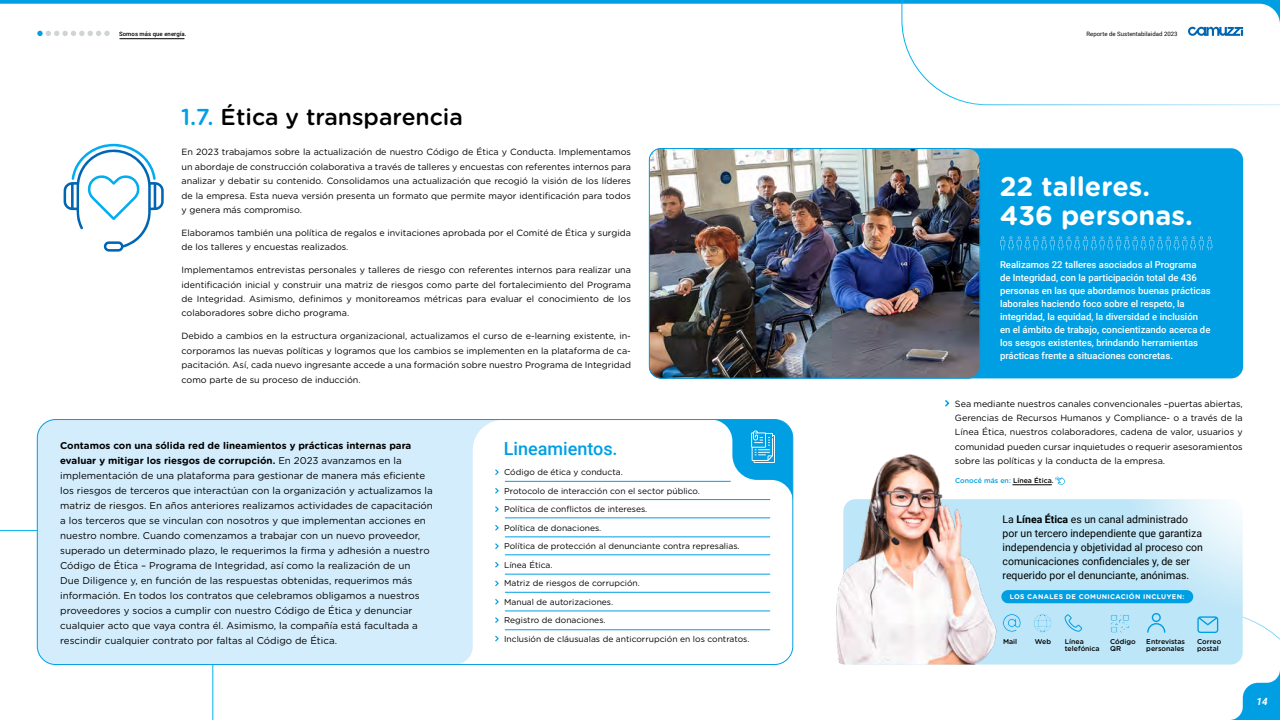
<style>
.page{position:relative;width:1280px;height:720px;background:#fff}
.page>*{position:absolute;margin:0;border:0;box-sizing:border-box;transform-origin:0 0}
.t1{font:700 27px/29px "Gotham Rounded";color:#fff}
.t2{font:500 23px "Gotham Rounded";color:#000}
.t3{font:500 18px "Roboto";color:#009fe3}
.t4{font:10.5px/14px "Roboto";color:#000}
.t5{font:italic 700 10px "Roboto";color:#fff}
.t6{font:9.8px/15px "Gotham Rounded";color:#000}
.t7{font:500 9.5px/13px "Roboto";color:#fff}
.t8{font:9px/14.4px "Gotham Rounded";color:#000;text-align:justify}
.t9{font:8.5px/18.5px "Gotham Rounded";color:#000}
.t10{font:500 7px/7.3px "Gotham Rounded";color:#000}
.t11{font:500 7px "Gotham Rounded";color:#009fe3}
.t12{font:700 6.8px "Gotham Rounded";letter-spacing:.05em;color:#fff}
.t13{font:6px "Roboto";letter-spacing:.005em;color:#000}
.t14{font:500 6px "Roboto";letter-spacing:.005em;color:#000}
.s1{color:#009fe3}
.s2{font-weight:700}
.s3{color:#000}
</style>
<div class="page">
<svg style="left:0;top:0;width:901px;height:36px"></svg>
<hr style="left:120px;top:39px;width:65px;height:1px;background:#000">
<svg style="left:658px;top:610px;width:622px;height:110px"></svg>
<div style="left:843px;top:499px;width:400px;height:166px;background:#bde6f8;border-radius:12px"></div>
<svg style="left:1009px;top:613px;width:12px;height:19px"></svg>
<svg style="left:1034px;top:614px;width:18px;height:19px"></svg>
<svg style="left:1064px;top:614px;width:19px;height:18px"></svg>
<svg style="left:1105px;top:325px;width:175px;height:309px"></svg>
<img style="left:831px;top:454px;width:178px;height:211px">
<svg style="left:0;top:530px;width:214px;height:190px"></svg>
<div style="left:649px;top:148px;width:594px;height:230px;background:#009fe3;border-radius:12px"></div>
<img style="left:649px;top:148px;width:331px;height:230px">
<div style="left:649px;top:148px;width:331px;height:230px;border:1px solid #009fe3;border-radius:12px"></div>
<div style="left:37px;top:420px;width:436px;height:245px;background:#d4edfc;border-radius:18px"></div>
<div style="left:443px;top:420px;width:30px;height:29px;background:#d4edfc"></div>
<svg style="left:473px;top:421px;width:21px;height:24px"></svg>
<hr style="left:505px;top:481px;width:226px;height:1px;background:#009fe3">
<hr style="left:505px;top:499px;width:265px;height:1px;background:#009fe3">
<hr style="left:505px;top:518px;width:265px;height:1px;background:#009fe3">
<hr style="left:505px;top:537px;width:265px;height:1px;background:#009fe3">
<hr style="left:505px;top:555px;width:265px;height:1px;background:#009fe3">
<hr style="left:505px;top:574px;width:265px;height:1px;background:#009fe3">
<hr style="left:505px;top:592px;width:265px;height:1px;background:#009fe3">
<hr style="left:505px;top:611px;width:265px;height:1px;background:#009fe3">
<hr style="left:505px;top:630px;width:265px;height:1px;background:#009fe3">
<svg style="left:495px;top:469px;width:4px;height:6px"></svg>
<svg style="left:495px;top:488px;width:4px;height:6px"></svg>
<svg style="left:495px;top:506px;width:4px;height:6px"></svg>
<svg style="left:495px;top:525px;width:4px;height:6px"></svg>
<svg style="left:495px;top:543px;width:4px;height:6px"></svg>
<svg style="left:495px;top:562px;width:4px;height:6px"></svg>
<svg style="left:495px;top:580px;width:4px;height:7px"></svg>
<svg style="left:495px;top:599px;width:4px;height:6px"></svg>
<svg style="left:495px;top:617px;width:4px;height:6px"></svg>
<svg style="left:495px;top:635px;width:4px;height:7px"></svg>
<svg style="left:711px;top:420px;width:82px;height:81px"></svg>
<svg style="left:1000px;top:236px;width:213px;height:14px"></svg>
<svg style="left:1055px;top:476px;width:10px;height:9px"></svg>
<hr style="left:1013px;top:485px;width:39px;height:1px;background:#000">
<svg style="left:945px;top:400px;width:5px;height:7px"></svg>
<svg style="left:901px;top:0;width:379px;height:105px"></svg>
<div style="left:1001px;top:590px;width:192px;height:13px;background:#009fe3;border-radius:7px"></div>
<svg style="left:64px;top:144px;width:100px;height:108px"></svg>
<p class="t14" style="left:119px;top:29px;width:69px">Somos más que energía.</p>
<p class="t13" style="left:1086px;top:29px;width:93px">Reporte de Sustentabilaidad 2023</p>
<h2 class="t2" style="left:181px;top:101px;width:284px"><span class="s1">1.7.</span> Ética y transparencia</h2>
<p class="t8" style="left:182px;top:145px;width:451px">En 2023 trabajamos sobre la actualización de nuestro Código de Ética y Conducta. Implementamos un abordaje de construcción colaborativa a través de talleres y encuestas con referentes internos para analizar y debatir su contenido. Consolidamos una actualización que recogió la visión de los líderes de la empresa. Esta nueva versión presenta un formato que permite mayor identificación para todos y genera más compromiso.</p>
<p class="t8" style="left:182px;top:225px;width:451px">Elaboramos también una política de regalos e invitaciones aprobada por el Comité de Ética y surgida de los talleres y encuestas realizados.</p>
<p class="t8" style="left:182px;top:262px;width:451px">Implementamos entrevistas personales y talleres de riesgo con referentes internos para realizar una identificación inicial y construir una matriz de riesgos como parte del fortalecimiento del Programa de Integridad. Asimismo, definimos y monitoreamos métricas para evaluar el conocimiento de los colaboradores sobre dicho programa.</p>
<p class="t8" style="left:182px;top:329px;width:451px">Debido a cambios en la estructura organizacional, actualizamos el curso de e-learning existente, in&shy;corporamos las nuevas políticas y logramos que los cambios se implementen en la plataforma de ca&shy;pacitación. Así, cada nuevo ingresante accede a una formación sobre nuestro Programa de Integridad como parte de su proceso de inducción.</p>
<p class="t6" style="left:60px;top:438px;width:374px"><span class="s2">Contamos con una sólida red de lineamientos y prácticas internas para evaluar y mitigar los riesgos de corrupción.</span> En 2023 avanzamos en la implementación de una plataforma para gestionar de manera más eficiente los riesgos de terceros que interactúan con la organización y actualizamos la matriz de riesgos. En años anteriores realizamos actividades de capacitación a los terceros que se vinculan con nosotros y que implementan acciones en nuestro nombre. Cuando comenzamos a trabajar con un nuevo proveedor, superado un determinado plazo, le requerimos la firma y adhesión a nuestro Código de Ética – Programa de Integridad, así como la realización de un<br>Due Diligence y, en función de las respuestas obtenidas, requerimos más información. En todos los contratos que celebramos obligamos a nuestros proveedores y socios a cumplir con nuestro Código de Ética y denunciar cualquier acto que vaya contra él. Asimismo, la compañía está facultada a rescindir cualquier contrato por faltas al Código de Ética.</p>
<h3 class="t3" style="left:504px;top:436px;width:115px">Lineamientos.</h3>
<p class="t9" style="left:504px;top:463px;width:247px">Código de ética y conducta.<br>Protocolo de interacción con el sector público.<br>Política de conflictos de intereses.<br>Política de donaciones.<br>Política de protección al denunciante contra represalias.<br>Línea Ética.<br>Matriz de riesgos de corrupción.<br>Manual de autorizaciones.<br>Registro de donaciones.<br>Inclusión de cláusualas de anticorrupción en los contratos.</p>
<h1 class="t1" style="left:1000px;top:171px;width:194px">22 talleres.<br>436 personas.</h1>
<p class="t7" style="left:1000px;top:257px;width:212px">Realizamos 22 talleres asociados al Programa<br>de Integridad, con la participación total de 436 personas en las que abordamos buenas prácticas laborales haciendo foco sobre el respeto, la integridad, la equidad, la diversidad e inclusión en el ámbito de trabajo, concientizando acerca de los sesgos existentes, brindando herramientas prácticas frente a situaciones concretas.</p>
<p class="t8" style="left:955px;top:396px;width:289px">Sea mediante nuestros canales convencionales –puertas abiertas, Gerencias de Recursos Humanos y Compliance- o a través de la Línea Ética, nuestros colaboradores, cadena de valor, usuarios y comunidad pueden cursar inquietudes o requerir asesoramientos sobre las políticas y la conducta de la empresa.</p>
<p class="t11" style="left:955px;top:475px;width:100px">Conocé más en: <span class="s3">Línea Ética.</span></p>
<p class="t4" style="left:1003px;top:512px;width:202px">La <span class="s2">Línea Ética</span> es un canal administrado por un tercero independiente que garantiza independencia y objetividad al proceso con comunicaciones confidenciales y, de ser requerido por el denunciante, anónimas.</p>
<p class="t12" style="left:1010px;top:592px;width:176px">LOS CANALES DE COMUNICACIÓN INCLUYEN:</p>
<p class="t10" style="left:1003px;top:637px;width:16px">Mail</p>
<p class="t10" style="left:1035px;top:637px;width:18px">Web</p>
<p class="t10" style="left:1065px;top:637px;width:36px">Línea telefónica</p>
<p class="t10" style="left:1110px;top:637px;width:27px">Código<br>QR</p>
<p class="t10" style="left:1146px;top:637px;width:40px">Entrevistas personales</p>
<p class="t10" style="left:1197px;top:637px;width:26px">Correo postal</p>
<p class="t5" style="left:1256px;top:695px;width:13px">14</p>
</div>
